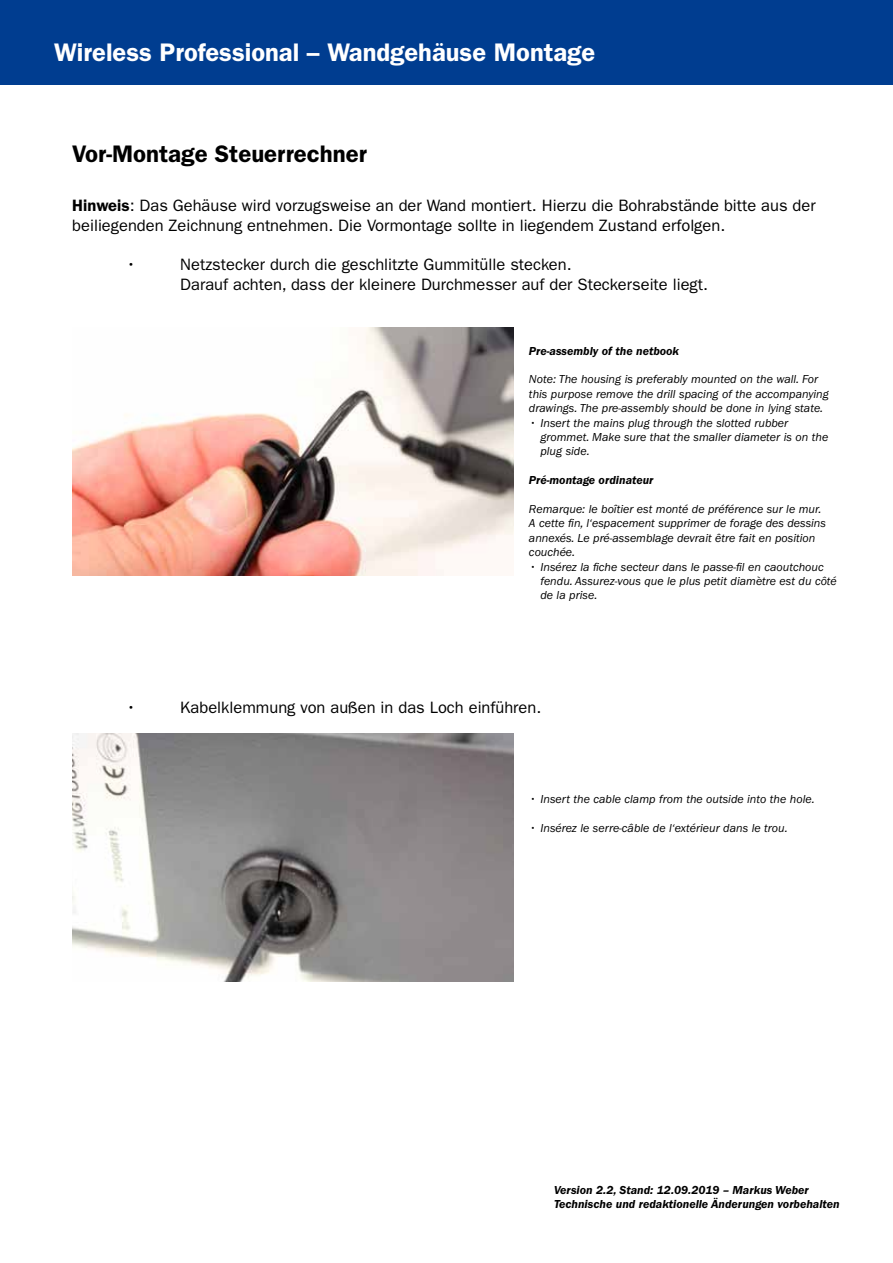
<style>
.page{position:relative;width:893px;height:1263px;background:#fff}
.page>*{position:absolute;margin:0;border:0;box-sizing:border-box;transform-origin:0 0}
.t1{font:600 25.5px "ITC Franklin Gothic Std";color:#fff}
.t2{font:600 24px "ITC Franklin Gothic Std";color:#000}
.t3{font:16.5px/19.8px "ITC Franklin Gothic Std";color:#000}
.t4{font:italic 12px/14.4px "ITC Franklin Gothic Std";color:#000}
.t5{font:italic 600 12px/14.4px "ITC Franklin Gothic Std";color:#000}
.s1{font-weight:600}
</style>
<div class="page">
<div style="left:0;top:0;width:893px;height:85px;background:#003d90"></div>
<img style="left:72px;top:327px;width:441px;height:248px">
<img style="left:72px;top:733px;width:441px;height:249px">
<h1 class="t1" style="left:54px;top:37px;width:543px">Wireless Professional – Wandgehäuse Montage</h1>
<h2 class="t2" style="left:72px;top:140px;width:296px">Vor-Montage Steuerrechner</h2>
<h3 class="t3" style="left:72px;top:195px;width:745px"><span class="s1">Hinweis</span>: Das Gehäuse wird vorzugsweise an der Wand montiert. Hierzu die Bohrabstände bitte aus der beiliegenden Zeichnung entnehmen. Die Vormontage sollte in liegendem Zustand erfolgen.</h3>
<h3 class="t3" style="left:126px;top:255px;width:11px">•</h3>
<h3 class="t3" style="left:180px;top:255px;width:529px">Netzstecker durch die geschlitzte Gummitülle stecken.<br>Darauf achten, dass der kleinere Durchmesser auf der Steckerseite liegt.</h3>
<p class="t5" style="left:529px;top:344px;width:152px">Pre-assembly of the netbook</p>
<p class="t4" style="left:529px;top:372px;width:301px">Note: The housing is preferably mounted on the wall. For this purpose remove the drill spacing of the accompanying drawings. The pre-assembly should be done in lying state.</p>
<p class="t4" style="left:540px;top:416px;width:289px;text-indent:-11px">• Insert the mains plug through the slotted rubber grommet. Make sure that the smaller diameter is on the plug side.</p>
<p class="t5" style="left:529px;top:473px;width:126px">Pré-montage ordinateur</p>
<p class="t4" style="left:529px;top:502px;width:299px">Remarque: le boîtier est monté de préférence sur le mur.<br>A cette fin, l‘espacement supprimer de forage des dessins annexés. Le pré-assemblage devrait être fait en position couchée.</p>
<p class="t4" style="left:540px;top:560px;width:298px;text-indent:-11px">• Insérez la fiche secteur dans le passe-fil en caoutchouc fendu. Assurez-vous que le plus petit diamètre est du côté de la prise.</p>
<h3 class="t3" style="left:126px;top:697px;width:11px">•</h3>
<h3 class="t3" style="left:180px;top:697px;width:363px">Kabelklemmung von außen in das Loch einführen.</h3>
<p class="t4" style="left:529px;top:792px;width:287px">• Insert the cable clamp from the outside into the hole.</p>
<p class="t4" style="left:529px;top:821px;width:260px">• Insérez le serre-câble de l‘extérieur dans le trou.</p>
<p class="t5" style="left:554px;top:1183px;width:287px">Version 2.2, Stand: 12.09.2019 – Markus Weber<br>Technische und redaktionelle Änderungen vorbehalten</p>
</div>
